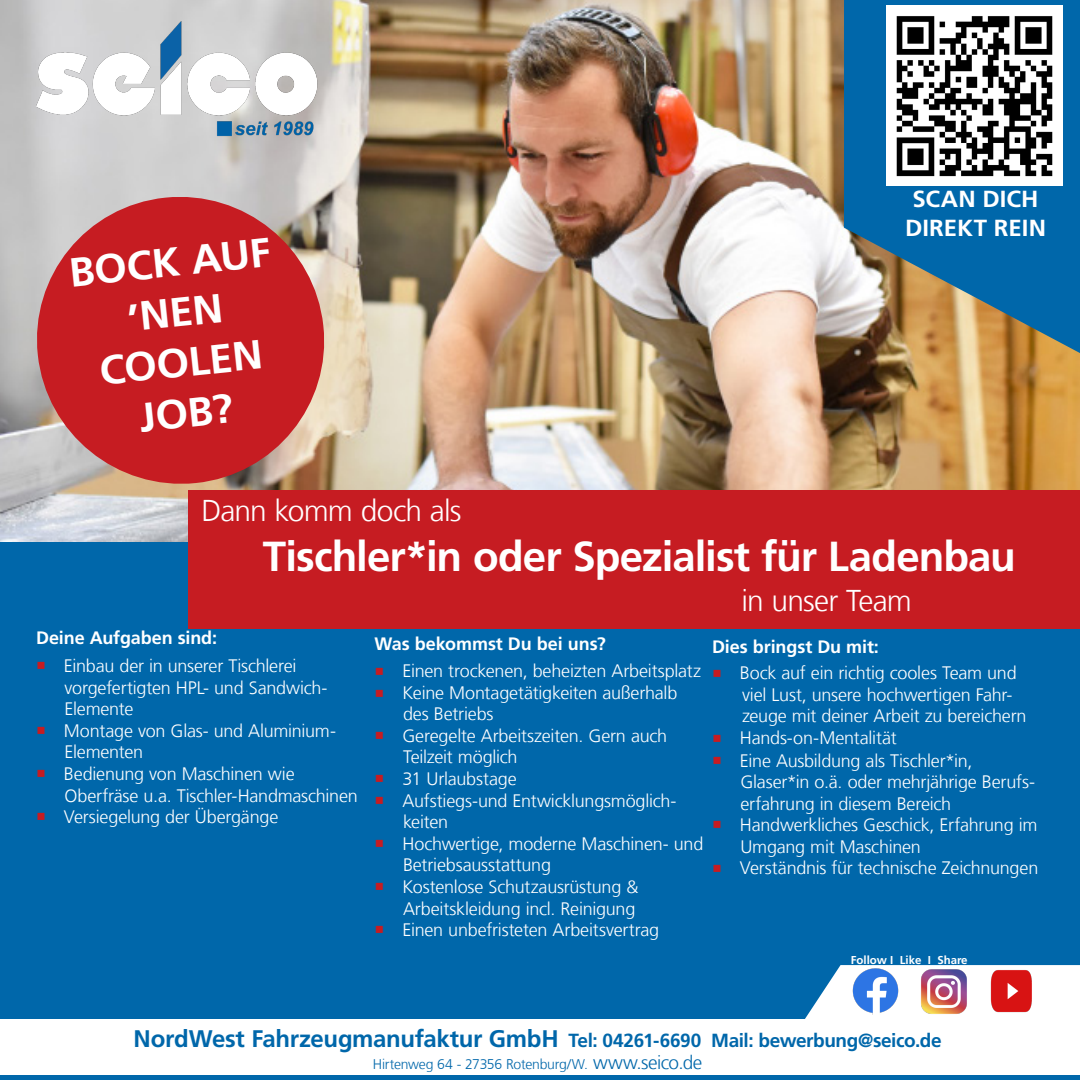
<style>
.page{position:relative;width:1080px;height:1080px;background:#fff}
.page>*{position:absolute;margin:0;border:0;box-sizing:border-box;transform-origin:0 0}
.t1{font:700 42px "Frutiger LT Com";letter-spacing:-.02em;color:#fff}
.t2{font:700 40.7px/50.4px "Frutiger LT Com";color:#fff;text-align:center}
.t3{font:300 30px "Frutiger LT Com";letter-spacing:-.03em;color:#fff}
.t4{font:700 23.3px "Frutiger LT Com";color:#fff}
.t5{font:700 19px "Frutiger LT Com";letter-spacing:-.02em;color:#0067aa}
.t6{font:300 18px "Frutiger LT Com";letter-spacing:-.01em;color:#fff}
.t7{font:700 18px "Frutiger LT Com";letter-spacing:-.005em;color:#fff}
.t8{font:300 14px "Frutiger LT Com";letter-spacing:-.02em;color:#0067aa}
.t9{font:700 11.4px "Frutiger LT Com";color:#fff}
.s1{color:#c61c22}
.s2{font-size:24px}
.s3{font-size:19px}
</style>
<div class="page">
<img style="left:0;top:0;width:1080px;height:542px">
<div style="left:0;top:542px;width:1080px;height:538px;background:#0067aa"></div>
<svg style="left:844px;top:0;width:236px;height:353px;background:#377596"></svg>
<img style="left:886px;top:5px;width:176px;height:181px">
<svg style="left:805px;top:965px;width:275px;height:54px;background:#deebf4"></svg>
<div style="left:0;top:1019px;width:1080px;height:55px;background:#fff"></div>
<svg style="left:29px;top:190px;width:303px;height:301px;background:#c44a4b"></svg>
<div style="left:188px;top:490px;width:892px;height:139px;background:#c61c22"></div>
<img style="left:36px;top:22px;width:282px;height:116px">
<img style="left:988px;top:968px;width:48px;height:47px">
<img style="left:919px;top:967px;width:50px;height:49px">
<img style="left:851px;top:967px;width:50px;height:49px">
<div style="left:128px;top:294px;width:93px;height:36px;background:#c61c22"></div>
<p class="t2" style="left:67px;top:248px;width:204px;rotate:-6deg">BOCK AUF</p>
<p class="t2" style="left:97px;top:346px;width:165px;rotate:-6deg">COOLEN<br>JOB?</p>
<p class="t4" style="left:912px;top:185px;width:128px">SCAN DICH</p>
<p class="t4" style="left:905px;top:214px;width:142px">DIREKT REIN</p>
<p class="t3" style="left:202px;top:493px;width:261px">Dann komm doch als</p>
<p class="t1" style="left:263px;top:532px;width:755px">Tischler*in oder Spezialist für Ladenbau</p>
<p class="t3" style="left:742px;top:583px;width:172px">in unser Team</p>
<p class="t7" style="left:36px;top:628px;width:183px">Deine Aufgaben sind:</p>
<p class="t6" style="left:36px;top:655px;width:262px"><span class="s1">○</span> Einbau der in unserer Tischlerei</p>
<p class="t6" style="left:65px;top:677px;width:265px">vorgefertigten HPL- und Sandwich-</p>
<p class="t6" style="left:65px;top:698px;width:71px">Elemente</p>
<p class="t6" style="left:36px;top:720px;width:302px"><span class="s1">○</span> Montage von Glas- und Aluminium-</p>
<p class="t6" style="left:65px;top:742px;width:80px">Elementen</p>
<p class="t6" style="left:36px;top:763px;width:260px"><span class="s1">○</span> Bedienung von Maschinen wie</p>
<p class="t6" style="left:65px;top:785px;width:295px">Oberfräse u.a. Tischler-Handmaschinen</p>
<p class="t6" style="left:36px;top:806px;width:244px"><span class="s1">○</span> Versiegelung der Übergänge</p>
<p class="t7" style="left:374px;top:634px;width:233px">Was bekommst Du bei uns?</p>
<p class="t6" style="left:374px;top:660px;width:328px"><span class="s1">○</span> Einen trockenen, beheizten Arbeitsplatz</p>
<p class="t6" style="left:374px;top:682px;width:304px"><span class="s1">○</span> Keine Montagetätigkeiten außerhalb</p>
<p class="t6" style="left:403px;top:703px;width:92px">des Betriebs</p>
<p class="t6" style="left:374px;top:725px;width:294px"><span class="s1">○</span> Geregelte Arbeitszeiten. Gern auch</p>
<p class="t6" style="left:403px;top:747px;width:116px">Teilzeit möglich</p>
<p class="t6" style="left:374px;top:768px;width:144px"><span class="s1">○</span> 31 Urlaubstage</p>
<p class="t6" style="left:374px;top:790px;width:304px"><span class="s1">○</span> Aufstiegs-und Entwicklungsmöglich-</p>
<p class="t6" style="left:403px;top:811px;width:47px">keiten</p>
<p class="t6" style="left:374px;top:833px;width:330px"><span class="s1">○</span> Hochwertige, moderne Maschinen- und</p>
<p class="t6" style="left:403px;top:855px;width:150px">Betriebsausstattung</p>
<p class="t6" style="left:374px;top:876px;width:265px"><span class="s1">○</span> Kostenlose Schutzausrüstung &amp;</p>
<p class="t6" style="left:403px;top:898px;width:234px">Arbeitskleidung incl. Reinigung</p>
<p class="t6" style="left:374px;top:919px;width:286px"><span class="s1">○</span> Einen unbefristeten Arbeitsvertrag</p>
<p class="t7" style="left:712px;top:636px;width:168px">Dies bringst Du mit:</p>
<p class="t6" style="left:712px;top:662px;width:306px"><span class="s1">○</span> Bock auf ein richtig cooles Team und</p>
<p class="t6" style="left:742px;top:684px;width:272px">viel Lust, unsere hochwertigen Fahr-</p>
<p class="t6" style="left:742px;top:706px;width:286px">zeuge mit deiner Arbeit zu bereichern</p>
<p class="t6" style="left:712px;top:727px;width:186px"><span class="s1">○</span> Hands-on-Mentalität</p>
<p class="t6" style="left:712px;top:750px;width:262px"><span class="s1">○</span> Eine Ausbildung als Tischler*in,</p>
<p class="t6" style="left:741px;top:771px;width:296px">Glaser*in o.ä. oder mehrjährige Berufs-</p>
<p class="t6" style="left:741px;top:793px;width:212px">erfahrung in diesem Bereich</p>
<p class="t6" style="left:712px;top:815px;width:327px"><span class="s1">○</span> Handwerkliches Geschick, Erfahrung im</p>
<p class="t6" style="left:741px;top:836px;width:182px">Umgang mit Maschinen</p>
<p class="t6" style="left:712px;top:857px;width:328px"><span class="s1">○</span> Verständnis für technische Zeichnungen</p>
<p class="t9" style="left:851px;top:953px;width:118px">Follow I Like I Share</p>
<p class="t5" style="left:134px;top:1029px;width:810px"><span class="s2">NordWest Fahrzeugmanufaktur GmbH</span> Tel: 04261-6690 Mail: bewerbung@seico.de</p>
<p class="t8" style="left:373px;top:1056px;width:331px">Hirtenweg 64 - 27356 Rotenburg/W. <span class="s3">www.seico.de</span></p>
</div>
